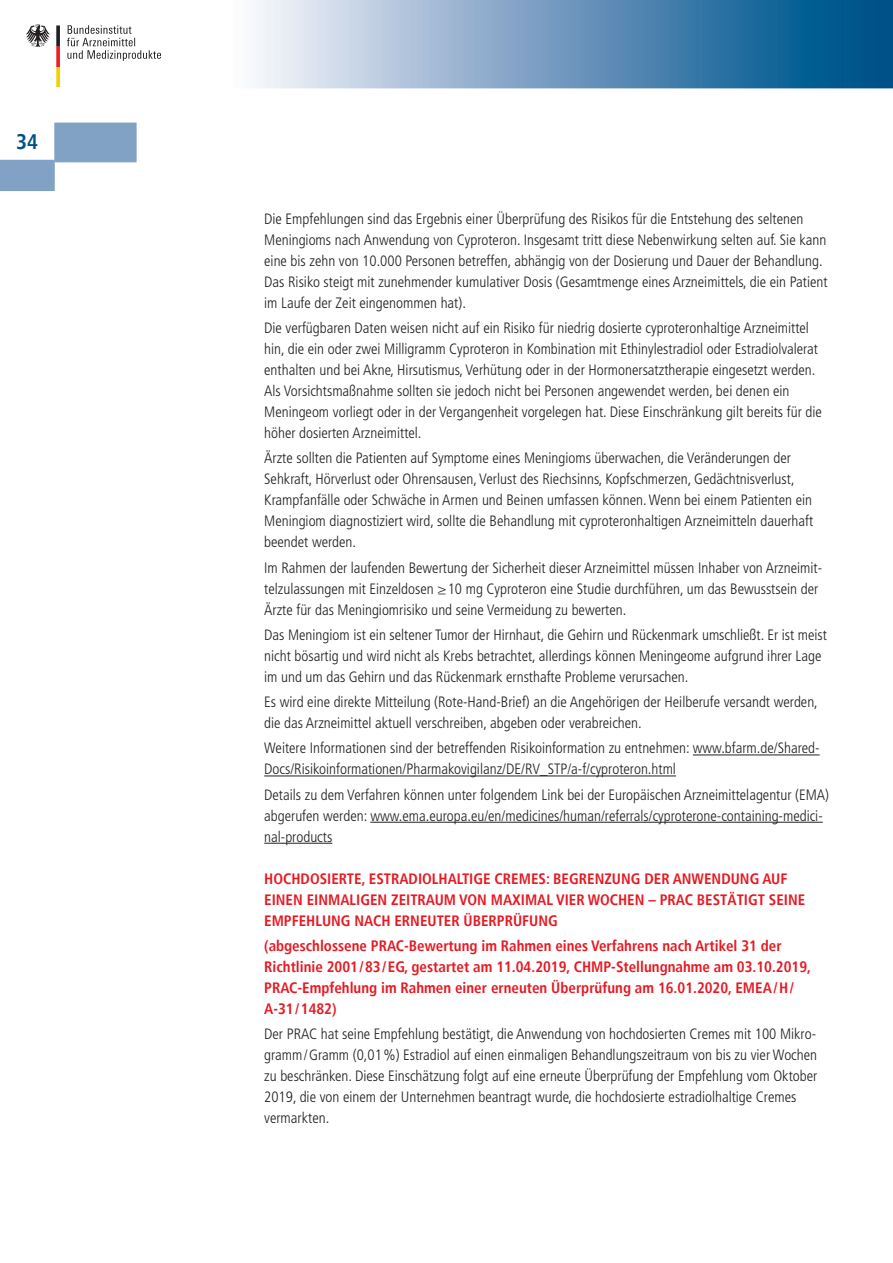
<style>
.page{position:relative;width:893px;height:1263px;background:#fff}
.page>*{position:absolute;margin:0;border:0;box-sizing:border-box;transform-origin:0 0}
.t1{font:700 condensed 21px "Frutiger";color:#005187}
.t2{font:300 condensed 15px/21px "Frutiger LT";color:#231f20}
.t3{font:700 condensed 15px/21px "Frutiger";color:#e51a23}
</style>
<div class="page">
<svg style="left:160px;top:0;width:732px;height:88px"></svg>
<div style="left:54px;top:123px;width:83px;height:39px;background:#81a1c5;border:2px solid #81a1c5"></div>
<div style="left:0;top:160px;width:55px;height:31px;background:#81a1c5"></div>
<svg style="left:26px;top:24px;width:24px;height:23px"></svg>
<svg style="left:56px;top:25px;width:4px;height:62px"></svg>
<svg style="left:67px;top:25px;width:93px;height:36px"></svg>
<svg style="left:892px;top:0;width:1px;height:88px"></svg>
<hr style="left:693px;top:754px;width:127px;height:1px;background:#231f20">
<hr style="left:264px;top:775px;width:412px;height:1px;background:#231f20">
<hr style="left:370px;top:822px;width:453px;height:1px;background:#231f20">
<hr style="left:264px;top:843px;width:68px;height:1px;background:#231f20">
<h1 class="t1" style="left:16px;top:130px;width:23px">34</h1>
<p class="t2" style="left:264px;top:208px;width:565px">Die Empfehlungen sind das Ergebnis einer Überprüfung des Risikos für die Entstehung des seltenen Meningioms nach Anwendung von Cyproteron. Insgesamt tritt diese Nebenwirkung selten auf. Sie kann eine bis zehn von 10.000 Personen betreffen, abhängig von der Dosierung und Dauer der Behandlung.<br>Das Risiko steigt mit zunehmender kumulativer Dosis (Gesamtmenge eines Arzneimittels, die ein Patient im Laufe der Zeit eingenommen hat).</p>
<p class="t2" style="left:264px;top:318px;width:559px">Die verfügbaren Daten weisen nicht auf ein Risiko für niedrig dosierte cyproteronhaltige Arzneimittel hin, die ein oder zwei Milligramm Cyproteron in Kombination mit Ethinylestradiol oder Estradiolvalerat enthalten und bei Akne, Hirsutismus, Verhütung oder in der Hormonersatztherapie eingesetzt werden.<br>Als Vorsichtsmaßnahme sollten sie jedoch nicht bei Personen angewendet werden, bei denen ein Meningeom vorliegt oder in der Vergangenheit vorgelegen hat. Diese Einschränkung gilt bereits für die höher dosierten Arzneimittel.</p>
<p class="t2" style="left:264px;top:448px;width:550px">Ärzte sollten die Patienten auf Symptome eines Meningioms überwachen, die Veränderungen der Sehkraft, Hörverlust oder Ohrensausen, Verlust des Riechsinns, Kopfschmerzen, Gedächtnisverlust, Krampfanfälle oder Schwäche in Armen und Beinen umfassen können. Wenn bei einem Patienten ein Meningiom diagnostiziert wird, sollte die Behandlung mit cyproteronhaltigen Arzneimitteln dauerhaft beendet werden.</p>
<p class="t2" style="left:264px;top:557px;width:559px">Im Rahmen der laufenden Bewertung der Sicherheit dieser Arzneimittel müssen Inhaber von Arzneimit&shy;telzulassungen mit Einzeldosen ≥10 mg Cyproteron eine Studie durchführen, um das Bewusstsein der<br>Ärzte für das Meningiomrisiko und seine Vermeidung zu bewerten.</p>
<p class="t2" style="left:264px;top:624px;width:564px">Das Meningiom ist ein seltener Tumor der Hirnhaut, die Gehirn und Rückenmark umschließt. Er ist meist nicht bösartig und wird nicht als Krebs betrachtet, allerdings können Meningeome aufgrund ihrer Lage im und um das Gehirn und das Rückenmark ernsthafte Probleme verursachen.</p>
<p class="t2" style="left:264px;top:692px;width:555px">Es wird eine direkte Mitteilung (Rote-Hand-Brief) an die Angehörigen der Heilberufe versandt werden, die das Arzneimittel aktuell verschreiben, abgeben oder verabreichen.</p>
<p class="t2" style="left:264px;top:738px;width:557px">Weitere Informationen sind der betreffenden Risikoinformation zu entnehmen: www.bfarm.de/Shared-<br>Docs/Risikoinformationen/Pharmakovigilanz/DE/RV_STP/a-f/cyproteron.html</p>
<p class="t2" style="left:264px;top:784px;width:566px">Details zu dem Verfahren können unter folgendem Link bei der Europäischen Arzneimittelagentur (EMA) abgerufen werden: www.ema.europa.eu/en/medicines/human/referrals/cyproterone-containing-medici&shy;nal-products</p>
<p class="t3" style="left:264px;top:868px;width:542px">HOCHDOSIERTE, ESTRADIOLHALTIGE CREMES: BEGRENZUNG DER ANWENDUNG AUF<br>EINEN EINMALIGEN ZEITRAUM VON MAXIMAL VIER WOCHEN – PRAC BESTÄTIGT SEINE<br>EMPFEHLUNG NACH ERNEUTER ÜBERPRÜFUNG</p>
<p class="t3" style="left:264px;top:935px;width:548px">(abgeschlossene PRAC-Bewertung im Rahmen eines Verfahrens nach Artikel 31 der Richtlinie 2001/83/EG, gestartet am 11.04.2019, CHMP-Stellungnahme am 03.10.2019, PRAC-Empfehlung im Rahmen einer erneuten Überprüfung am 16.01.2020, EMEA/H/ A-31/1482)</p>
<p class="t2" style="left:264px;top:1024px;width:555px">Der PRAC hat seine Empfehlung bestätigt, die Anwendung von hochdosierten Cremes mit 100 Mikro&shy;gramm/Gramm (0,01%) Estradiol auf einen einmaligen Behandlungszeitraum von bis zu vier Wochen zu beschränken. Diese Einschätzung folgt auf eine erneute Überprüfung der Empfehlung vom Oktober 2019, die von einem der Unternehmen beantragt wurde, die hochdosierte estradiolhaltige Cremes vermarkten.</p>
</div>
